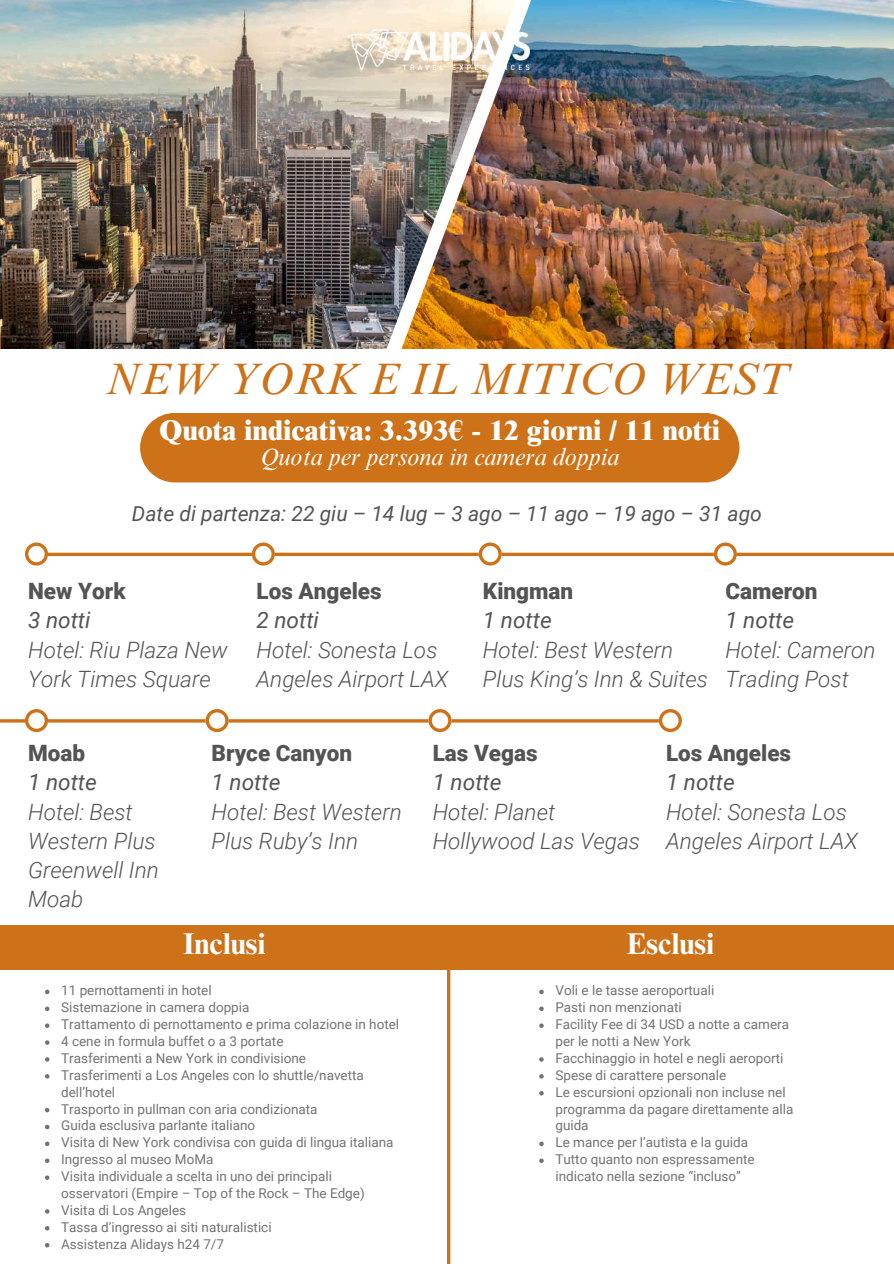
<style>
.page{position:relative;width:894px;height:1264px;background:#fff}
.page>*{position:absolute;margin:0;border:0;box-sizing:border-box;transform-origin:0 0}
.t1{font:italic 45px "Times NRMT Pro";color:#cd7219}
.t2{font:700 30px "Times NRMT Pro";color:#fff}
.t3{font:800 28.5px "Times NRMT Pro";color:#fff}
.t4{font:italic 24px "Times NRMT Pro";color:#fff}
.t5{font:italic 300 22.5px/29.2px "Roboto";color:#545454}
.t6{font:900 22.5px "Roboto";color:#545454}
.t7{font:italic 22.5px "Roboto";color:#545454}
.t8{font:italic 21px "Roboto";color:#545454}
.t9{font:13.5px/16.8px "Roboto";color:#737373}
</style>
<div class="page">
<img style="left:0;top:0;width:401px;height:349px">
<img style="left:401px;top:0;width:492px;height:349px">
<div style="left:140px;top:413px;width:599px;height:69px;background:#cd7219"></div>
<svg style="left:48px;top:552px;width:845px;height:4px;background:#d58a40"></svg>
<hr style="left:0;top:719px;width:665px;height:3px;background:#cd7219">
<hr style="left:447px;top:947px;width:3px;height:316px;background:#cd7219">
<svg style="left:25px;top:542px;width:22px;height:23px"></svg>
<svg style="left:25px;top:709px;width:22px;height:22px"></svg>
<svg style="left:252px;top:542px;width:22px;height:23px"></svg>
<svg style="left:205px;top:709px;width:23px;height:22px"></svg>
<svg style="left:478px;top:542px;width:23px;height:23px"></svg>
<svg style="left:428px;top:709px;width:23px;height:22px"></svg>
<div style="left:0;top:925px;width:893px;height:44px;background:#cd7219"></div>
<svg style="left:713px;top:542px;width:23px;height:23px"></svg>
<svg style="left:45px;top:989px;width:4px;height:5px"></svg>
<svg style="left:45px;top:1006px;width:4px;height:5px"></svg>
<svg style="left:45px;top:1023px;width:4px;height:4px"></svg>
<svg style="left:45px;top:1040px;width:4px;height:4px"></svg>
<svg style="left:45px;top:1057px;width:4px;height:4px"></svg>
<svg style="left:45px;top:1074px;width:4px;height:4px"></svg>
<svg style="left:45px;top:1107px;width:4px;height:5px"></svg>
<svg style="left:45px;top:1124px;width:4px;height:5px"></svg>
<svg style="left:45px;top:1141px;width:4px;height:5px"></svg>
<svg style="left:45px;top:1158px;width:4px;height:4px"></svg>
<svg style="left:45px;top:1175px;width:4px;height:4px"></svg>
<svg style="left:45px;top:1209px;width:4px;height:4px"></svg>
<svg style="left:45px;top:1226px;width:4px;height:4px"></svg>
<svg style="left:45px;top:1243px;width:4px;height:4px"></svg>
<svg style="left:539px;top:989px;width:4px;height:5px"></svg>
<svg style="left:539px;top:1006px;width:4px;height:5px"></svg>
<svg style="left:539px;top:1023px;width:4px;height:4px"></svg>
<svg style="left:539px;top:1057px;width:4px;height:4px"></svg>
<svg style="left:539px;top:1074px;width:4px;height:4px"></svg>
<svg style="left:539px;top:1091px;width:4px;height:4px"></svg>
<svg style="left:539px;top:1141px;width:4px;height:5px"></svg>
<svg style="left:539px;top:1158px;width:4px;height:4px"></svg>
<svg style="left:658px;top:709px;width:23px;height:22px"></svg>
<img style="left:351px;top:30px;width:178px;height:39px">
<h1 class="t1" style="left:105px;top:361px;width:684px">NEW YORK E IL MITICO WEST</h1>
<h3 class="t3" style="left:159px;top:420px;width:562px">Quota indicativa: 3.393€ - 12 giorni / 11 notti</h3>
<h3 class="t4" style="left:260px;top:448px;width:360px">Quota per persona in camera doppia</h3>
<h3 class="t8" style="left:132px;top:502px;width:631px">Date di partenza: 22 giu – 14 lug – 3 ago – 11 ago – 19 ago – 31 ago</h3>
<h3 class="t6" style="left:28px;top:578px;width:99px">New York</h3>
<h3 class="t7" style="left:28px;top:607px;width:64px">3 notti</h3>
<h3 class="t5" style="left:28px;top:635px;width:201px">Hotel: Riu Plaza New<br>York Times Square</h3>
<h3 class="t6" style="left:256px;top:578px;width:127px">Los Angeles</h3>
<h3 class="t7" style="left:256px;top:607px;width:64px">2 notti</h3>
<h3 class="t5" style="left:256px;top:635px;width:193px">Hotel: Sonesta Los<br>Angeles Airport LAX</h3>
<h3 class="t6" style="left:483px;top:578px;width:92px">Kingman</h3>
<h3 class="t7" style="left:483px;top:607px;width:70px">1 notte</h3>
<h3 class="t5" style="left:483px;top:635px;width:227px">Hotel: Best Western<br>Plus King’s Inn &amp; Suites</h3>
<h3 class="t6" style="left:725px;top:578px;width:94px">Cameron</h3>
<h3 class="t7" style="left:725px;top:607px;width:70px">1 notte</h3>
<h3 class="t5" style="left:725px;top:635px;width:152px">Hotel: Cameron<br>Trading Post</h3>
<h3 class="t6" style="left:28px;top:740px;width:58px">Moab</h3>
<h3 class="t7" style="left:28px;top:769px;width:70px">1 notte</h3>
<h3 class="t5" style="left:28px;top:797px;width:132px">Hotel: Best<br>Western Plus<br>Greenwell Inn<br>Moab</h3>
<h3 class="t6" style="left:211px;top:740px;width:142px">Bryce Canyon</h3>
<h3 class="t7" style="left:211px;top:769px;width:70px">1 notte</h3>
<h3 class="t5" style="left:211px;top:797px;width:192px">Hotel: Best Western<br>Plus Ruby’s Inn</h3>
<h3 class="t6" style="left:432px;top:740px;width:106px">Las Vegas</h3>
<h3 class="t7" style="left:432px;top:769px;width:70px">1 notte</h3>
<h3 class="t5" style="left:432px;top:797px;width:209px">Hotel: Planet<br>Hollywood Las Vegas</h3>
<h3 class="t6" style="left:665px;top:740px;width:127px">Los Angeles</h3>
<h3 class="t7" style="left:665px;top:769px;width:70px">1 notte</h3>
<h3 class="t5" style="left:665px;top:797px;width:193px">Hotel: Sonesta Los<br>Angeles Airport LAX</h3>
<h2 class="t2" style="left:183px;top:932px;width:84px">Inclusi</h2>
<p class="t9" style="left:61px;top:982px;width:339px">11 pernottamenti in hotel<br>Sistemazione in camera doppia<br>Trattamento di pernottamento e prima colazione in hotel 4 cene in formula buffet o a 3 portate<br>Trasferimenti a New York in condivisione<br>Trasferimenti a Los Angeles con lo shuttle/navetta dell’hotel<br>Trasporto in pullman con aria condizionata<br>Guida esclusiva parlante italiano<br>Visita di New York condivisa con guida di lingua italiana Ingresso al museo MoMa<br>Visita individuale a scelta in uno dei principali osservatori (Empire – Top of the Rock – The Edge)<br>Visita di Los Angeles<br>Tassa d’ingresso ai siti naturalistici<br>Assistenza Alidays h24 7/7</p>
<p class="t9" style="left:555px;top:982px;width:239px">Voli e le tasse aeroportuali<br>Pasti non menzionati<br>Facility Fee di 34 USD a notte a camera per le notti a New York<br>Facchinaggio in hotel e negli aeroporti<br>Spese di carattere personale<br>Le escursioni opzionali non incluse nel programma da pagare direttamente alla guida<br>Le mance per l’autista e la guida<br>Tutto quanto non espressamente indicato nella sezione “incluso”</p>
<h2 class="t2" style="left:626px;top:932px;width:89px">Esclusi</h2>
</div>
